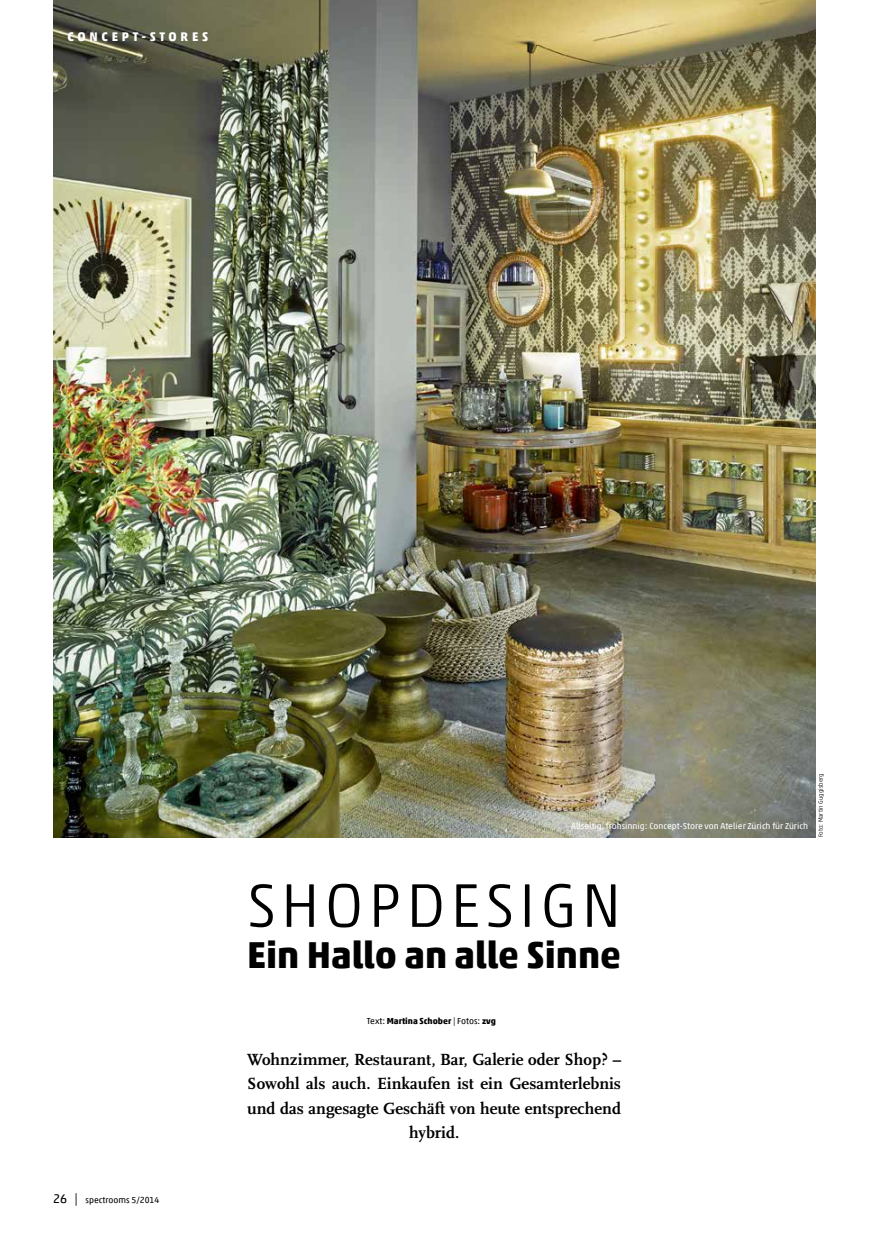
<style>
.page{position:relative;width:886px;height:1241px;background:#fff}
.page>*{position:absolute;margin:0;border:0;box-sizing:border-box;transform-origin:0 0}
.t1{font:300 62.5px "Akko Pro";letter-spacing:.08em;color:#000}
.t2{font:700 37.5px "Akko Pro";color:#000}
.t3{font:700 16.88px/24.4px "Scala LF";color:#000;text-align:center}
.t4{font:700 12.5px "Akko Pro";letter-spacing:.3em;color:#fff}
.t5{font:8.75px "Akko Pro";color:#fff}
.t6{font:700 8.75px "Akko Pro";color:#000}
.t7{font:8.75px "Akko Pro";color:#000}
.t8{font:300 6.25px "Akko Pro";color:#000}
.s1{font-size:12.5px}
.s2{font-weight:400}
</style>
<div class="page">
<img style="left:53px;top:0;width:762px;height:837px">
<p class="t4" style="left:67px;top:29px;width:142px">Concept -St ores</p>
<p class="t7" style="left:53px;top:1194px;width:108px"><span class="s1">26 |</span> spectrooms 5/2014</p>
<p class="t5" style="left:571px;top:820px;width:238px">Allseitig, frohsinnig: Concept-Store von Atelier Zürich für Zürich</p>
<p class="t8" style="left:817px;top:837px;width:66px;rotate:-90deg">Foto: Martin Guggisberg</p>
<h1 class="t1" style="left:247px;top:867px;width:375px">SHOPDESIGN</h1>
<h2 class="t2" style="left:247px;top:931px;width:375px">Ein Hallo an alle Sinne</h2>
<p class="t6" style="left:367px;top:1015px;width:131px"><span class="s2">Text:</span> Martina Schober <span class="s2">| Fotos:</span> zvg</p>
<p class="t3" style="left:247px;top:1047px;width:375px">Wohnzimmer, Restaurant, Bar, Galerie oder Shop? – Sowohl als auch. Einkaufen ist ein Gesamterlebnis und das angesagte Geschäft von heute entsprechend hybrid.</p>
</div>
